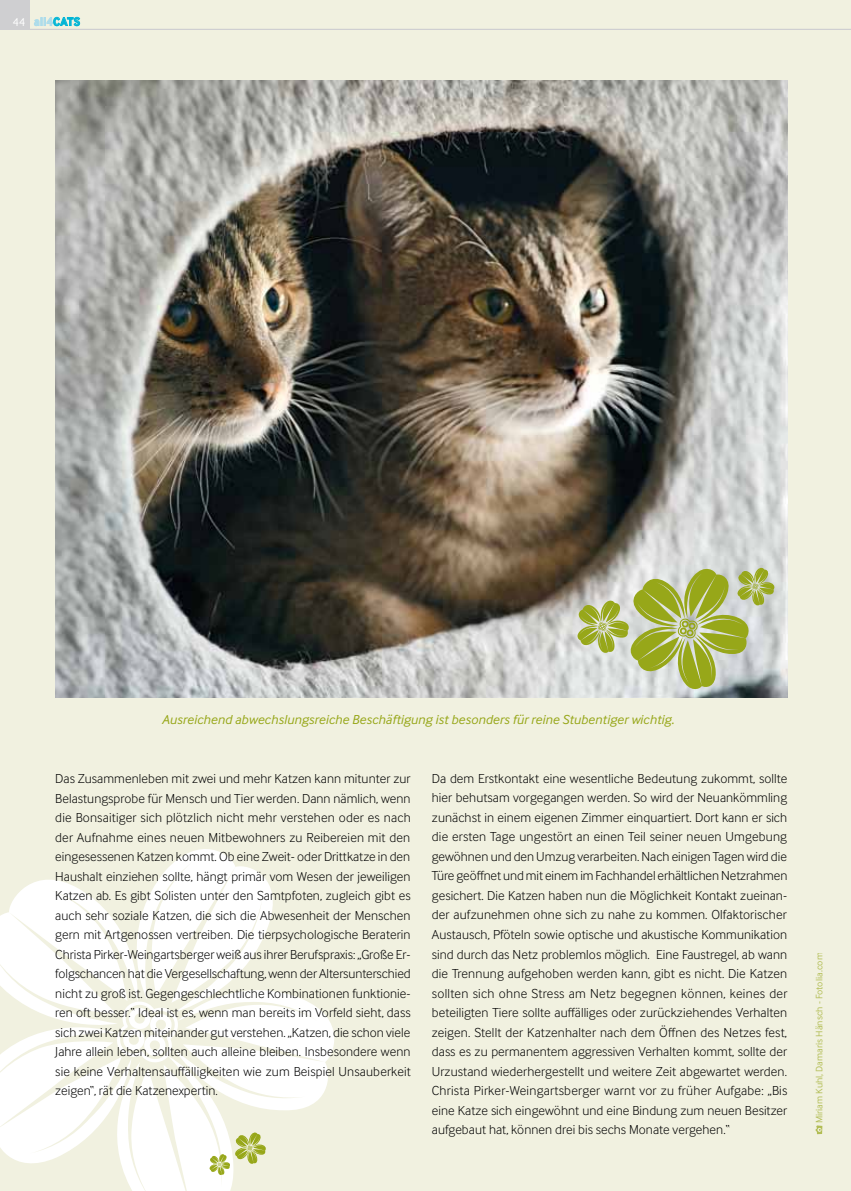
<style>
.page{position:relative;width:851px;height:1191px;background:#fff}
.page>*{position:absolute;margin:0;border:0;box-sizing:border-box;transform-origin:0 0}
.t1{font:300 13.5px/19.5px "Inter Face Typo";letter-spacing:.005em;color:#000;text-align:justify}
.t2{font:italic 13.5px "Inter Face Typo";letter-spacing:.005em;color:#97a719}
.t3{font:700 12px "Inter Face Typo";letter-spacing:.05em;color:#acdceb;scale:.91 1}
.t4{font:9.75px "Inter Face Typo";letter-spacing:.005em;color:#97a719}
.s1{font-weight:400;color:#fff}
.s2{color:#00b5d6}
</style>
<div class="page">
<div style="left:0;top:0;width:850px;height:1191px;background:#f1f1e0"></div>
<svg style="left:815px;top:1125px;width:7px;height:9px"></svg>
<img style="left:55px;top:81px;width:732px;height:616px">
<svg style="left:0;top:849px;width:334px;height:342px"></svg>
<svg style="left:575px;top:563px;width:200px;height:130px;background:#b9c08f"></svg>
<div style="left:0;top:0;width:30px;height:30px;background:#cfcfd1"></div>
<svg style="left:34px;top:17px;width:46px;height:9px"></svg>
<hr style="left:0;top:29px;width:850px;height:1px;background:#cfcfd1">
<p class="t3" style="left:13px;top:15px;width:75px"><span class="s1">44</span> ALL4<span class="s2">CATS</span></p>
<p class="t2" style="left:162px;top:712px;width:513px">Ausreichend abwechslungsreiche Beschäftigung ist besonders für reine Stubentiger wichtig.</p>
<p class="t1" style="left:55px;top:768px;width:357px">Das Zusammenleben mit zwei und mehr Katzen kann mitunter zur Belastungsprobe für Mensch und Tier werden. Dann nämlich, wenn die Bonsaitiger sich plötzlich nicht mehr verstehen oder es nach der Aufnahme eines neuen Mitbewohners zu Reibereien mit den eingesessenen Katzen kommt. Ob eine Zweit- oder Drittkatze in den Haushalt einziehen sollte, hängt primär vom Wesen der jeweiligen Katzen ab. Es gibt Solisten unter den Samtpfoten, zugleich gibt es auch sehr soziale Katzen, die sich die Abwesenheit der Menschen gern mit Artgenossen vertreiben. Die tierpsychologische Beraterin Christa Pirker-Weingartsberger weiß aus ihrer Berufspraxis: „Große Er&shy;folgschancen hat die Vergesellschaftung, wenn der Altersunterschied nicht zu groß ist. Gegengeschlechtliche Kombinationen funktionie&shy;ren oft besser.“ Ideal ist es, wenn man bereits im Vorfeld sieht, dass sich zwei Katzen miteinander gut verstehen. „Katzen, die schon viele Jahre allein leben, sollten auch alleine bleiben. Insbesondere wenn sie keine Verhaltensauffälligkeiten wie zum Beispiel Unsauberkeit zeigen“, rät die Katzenexpertin.</p>
<p class="t1" style="left:432px;top:768px;width:357px">Da dem Erstkontakt eine wesentliche Bedeutung zukommt, sollte hier behutsam vorgegangen werden. So wird der Neuankömmling zunächst in einem eigenen Zimmer einquartiert. Dort kann er sich die ersten Tage ungestört an einen Teil seiner neuen Umgebung gewöhnen und den Umzug verarbeiten. Nach einigen Tagen wird die Türe geöffnet und mit einem im Fachhandel erhältlichen Netzrahmen gesichert. Die Katzen haben nun die Möglichkeit Kontakt zueinan&shy;der aufzunehmen ohne sich zu nahe zu kommen. Olfaktorischer Austausch, Pföteln sowie optische und akustische Kommunikation sind durch das Netz problemlos möglich. Eine Faustregel, ab wann die Trennung aufgehoben werden kann, gibt es nicht. Die Katzen sollten sich ohne Stress am Netz begegnen können, keines der beteiligten Tiere sollte auffälliges oder zurückziehendes Verhalten zeigen. Stellt der Katzenhalter nach dem Öffnen des Netzes fest, dass es zu permanentem aggressiven Verhalten kommt, sollte der Urzustand wiederhergestellt und weitere Zeit abgewartet werden.<br>Christa Pirker-Weingartsberger warnt vor zu früher Aufgabe: „Bis eine Katze sich eingewöhnt und eine Bindung zum neuen Besitzer aufgebaut hat, können drei bis sechs Monate vergehen.“</p>
<p class="t4" style="left:813px;top:1123px;width:172px;rotate:-90deg">Miriam Kuhl, Damaris Hänsch - Fotolia.com</p>
</div>
